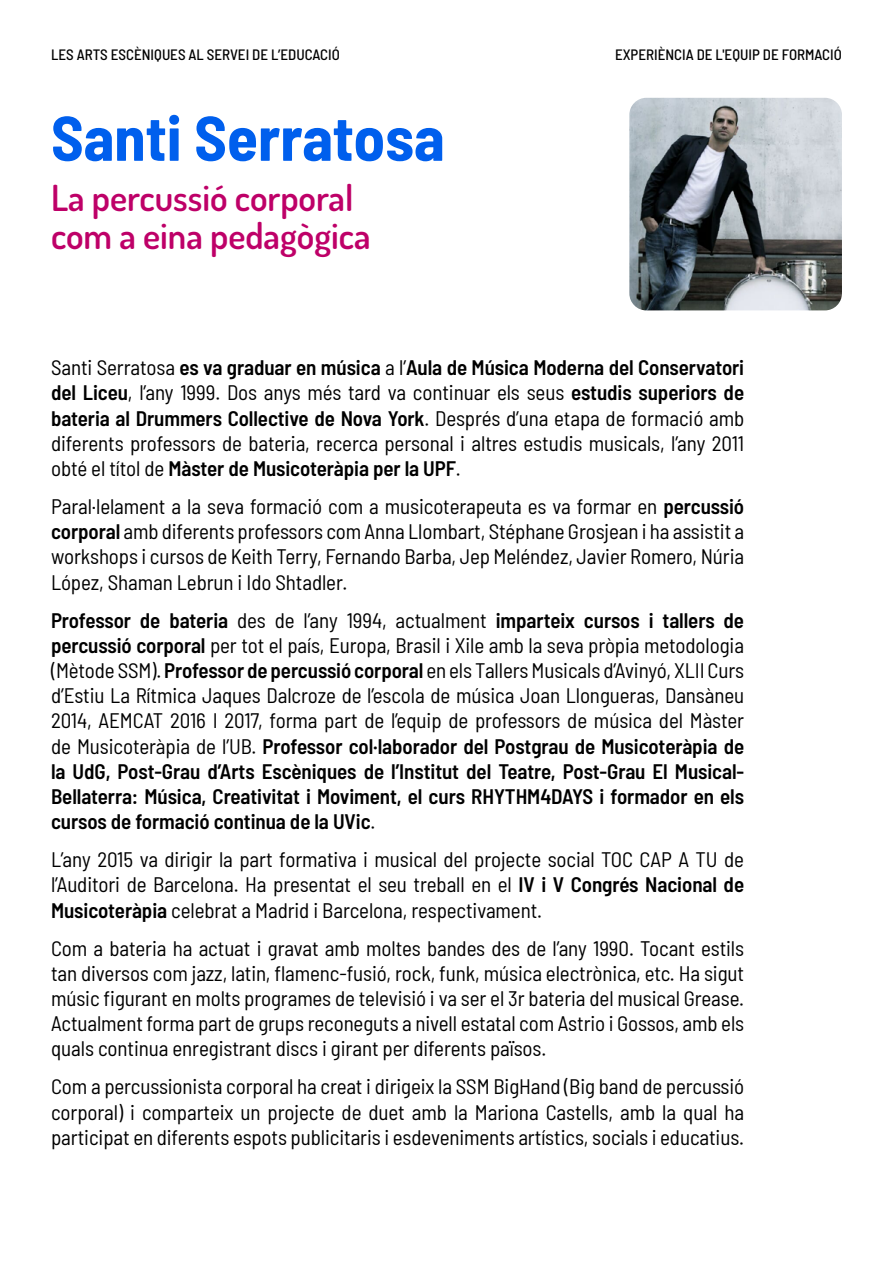
<style>
.page{position:relative;width:893px;height:1263px;background:#fff}
.page>*{position:absolute;margin:0;border:0;box-sizing:border-box;transform-origin:0 0}
.t1{font:700 semi-condensed 63px "Barlow";color:#005fed}
.t2{font:600 36px/37.5px "Dosis";color:#be0068}
.t3{font:semi-condensed 21px/25.2px "Barlow";letter-spacing:-.005em;color:#000;text-align:justify}
.t4{font:600 semi-condensed 21px/25.2px "Barlow";letter-spacing:-.005em;color:#000;text-align:justify}
.t5{font:500 semi-condensed 15px "Barlow";color:#000}
.s1{font-weight:600}
.s2{font-weight:400}
</style>
<div class="page">
<img style="left:629px;top:98px;width:213px;height:212px">
<p class="t5" style="left:51px;top:44px;width:290px">LES ARTS ESCÈNIQUES AL SERVEI DE L’EDUCACIÓ</p>
<p class="t5" style="left:615px;top:44px;width:228px">EXPERIÈNCIA DE L'EQUIP DE FORMACIÓ</p>
<h1 class="t1" style="left:51px;top:92px;width:395px">Santi Serratosa</h1>
<h2 class="t2" style="left:51px;top:178px;width:321px">La percussió corporal com a eina pedagògica</h2>
<p class="t3" style="left:51px;top:354px;width:695px">Santi Serratosa <span class="s1">es va graduar en música</span> a l’<span class="s1">Aula de Música Moderna del Conservatori del Liceu</span>, l’any 1999. Dos anys més tard va continuar els seus <span class="s1">estudis superiors de bateria al Drummers Collective de Nova York</span>. Després d’una etapa de formació amb diferents professors de bateria, recerca personal i altres estudis musicals, l’any 2011 obté el títol de <span class="s1">Màster de Musicoteràpia per la UPF</span>.</p>
<p class="t3" style="left:51px;top:492px;width:695px">Paral·lelament a la seva formació com a musicoterapeuta es va formar en <span class="s1">percussió corporal</span> amb diferents professors com Anna Llombart, Stéphane Grosjean i ha assistit a workshops i cursos de Keith Terry, Fernando Barba, Jep Meléndez, Javier Romero, Núria López, Shaman Lebrun i Ido Shtadler.</p>
<p class="t4" style="left:51px;top:606px;width:695px">Professor de bateria <span class="s2">des de l’any 1994, actualment</span> imparteix cursos i tallers de percussió corporal <span class="s2">per tot el país, Europa, Brasil i Xile amb la seva pròpia metodologia (Mètode SSM).</span> Professor de percussió corporal <span class="s2">en els Tallers Musicals d’Avinyó, XLII Curs d’Estiu La Rítmica Jaques Dalcroze de l’escola de música Joan Llongueras, Dansàneu 2014, AEMCAT 2016 I 2017, forma part de l’equip de professors de música del Màster de Musicoteràpia de l’UB.</span> Professor col·laborador del Postgrau de Musicoteràpia de la UdG, Post-Grau d’Arts Escèniques de l’Institut del Teatre, Post-Grau El Musical-Bellaterra: Música, Creativitat i Moviment, el curs RHYTHM4DAYS i formador en els cursos de formació continua de la UVic<span class="s2">.</span></p>
<p class="t3" style="left:51px;top:845px;width:695px">L’any 2015 va dirigir la part formativa i musical del projecte social TOC CAP A TU de l’Auditori de Barcelona. Ha presentat el seu treball en el <span class="s1">IV i V Congrés Nacional de Musicoteràpia</span> celebrat a Madrid i Barcelona, respectivament.</p>
<p class="t3" style="left:51px;top:934px;width:695px">Com a bateria ha actuat i gravat amb moltes bandes des de l’any 1990. Tocant estils tan diversos com jazz, latin, flamenc-fusió, rock, funk, música electrònica, etc. Ha sigut músic figurant en molts programes de televisió i va ser el 3r bateria del musical Grease.<br>Actualment forma part de grups reconeguts a nivell estatal com Astrio i Gossos, amb els quals continua enregistrant discs i girant per diferents països.</p>
<p class="t3" style="left:51px;top:1072px;width:695px">Com a percussionista corporal ha creat i dirigeix la SSM BigHand (Big band de percussió corporal) i comparteix un projecte de duet amb la Mariona Castells, amb la qual ha participat en diferents espots publicitaris i esdeveniments artístics, socials i educatius.</p>
</div>
